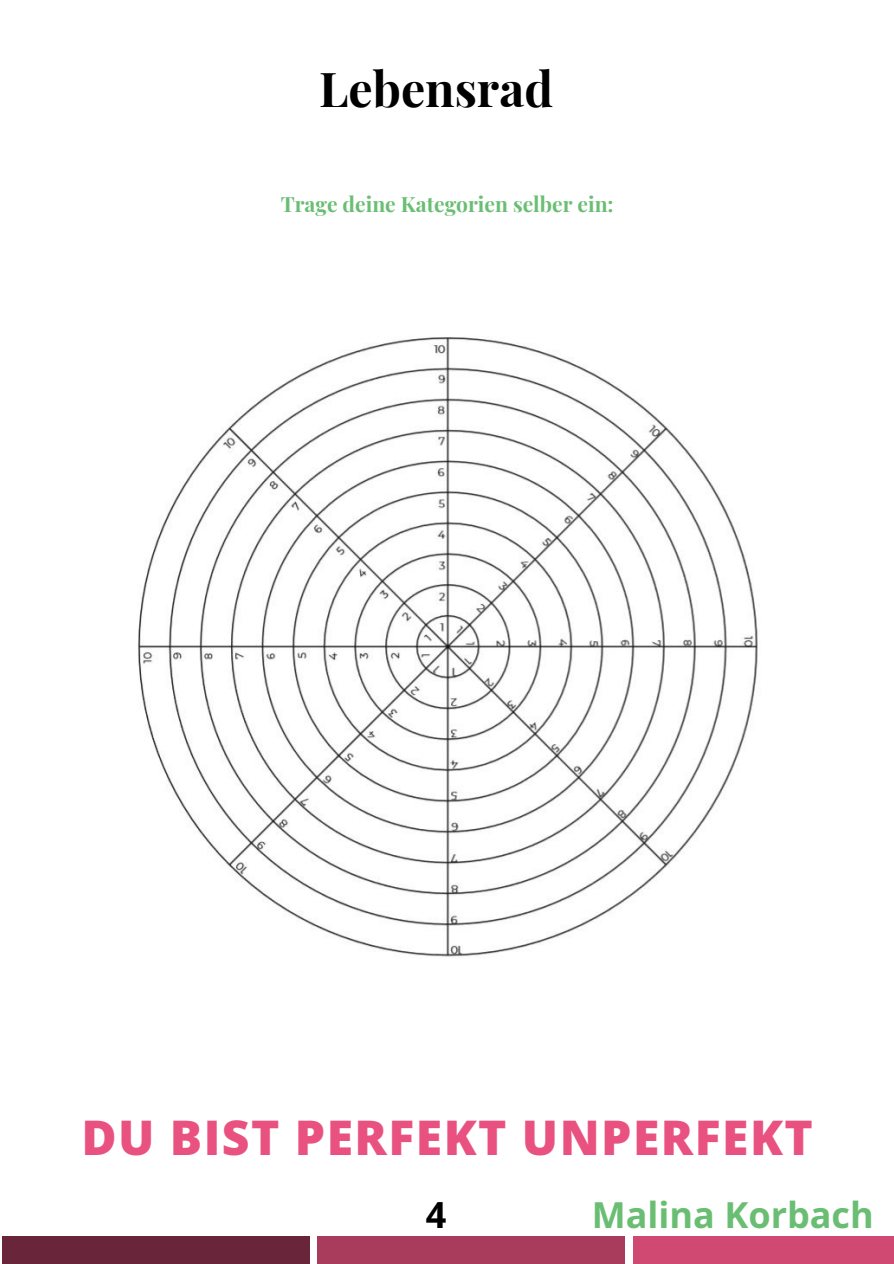
<style>
.page{position:relative;width:894px;height:1264px;background:#fff}
.page>*{position:absolute;margin:0;border:0;box-sizing:border-box;transform-origin:0 0}
.t1{font:800 48px "Open Sans Hebrew";letter-spacing:.03em;color:#e95280}
.t2{font:700 48px "Playfair Display";color:#000}
.t3{font:700 36px "Open Sans Hebrew";color:#6abe73}
.t4{font:700 36px "Open Sans";color:#000}
.t5{font:700 21px "Playfair Display";color:#6abe73}
</style>
<div class="page">
<div style="left:2px;top:1236px;width:308px;height:27px;background:#69253a"></div>
<div style="left:317px;top:1236px;width:307px;height:27px;background:#a93c5d"></div>
<div style="left:632px;top:1236px;width:261px;height:27px;background:#cf4972"></div>
<img style="left:138px;top:337px;width:620px;height:620px">
<h1 class="t2" style="left:319px;top:55px;width:235px">Lebensrad</h1>
<p class="t5" style="left:280px;top:189px;width:334px">Trage deine Kategorien selber ein:</p>
<h1 class="t1" style="left:81px;top:1103px;width:732px">DU BIST PERFEKT UNPERFEKT</h1>
<h2 class="t4" style="left:426px;top:1189px;width:22px">4</h2>
<h2 class="t3" style="left:591px;top:1189px;width:283px">Malina Korbach</h2>
</div>
